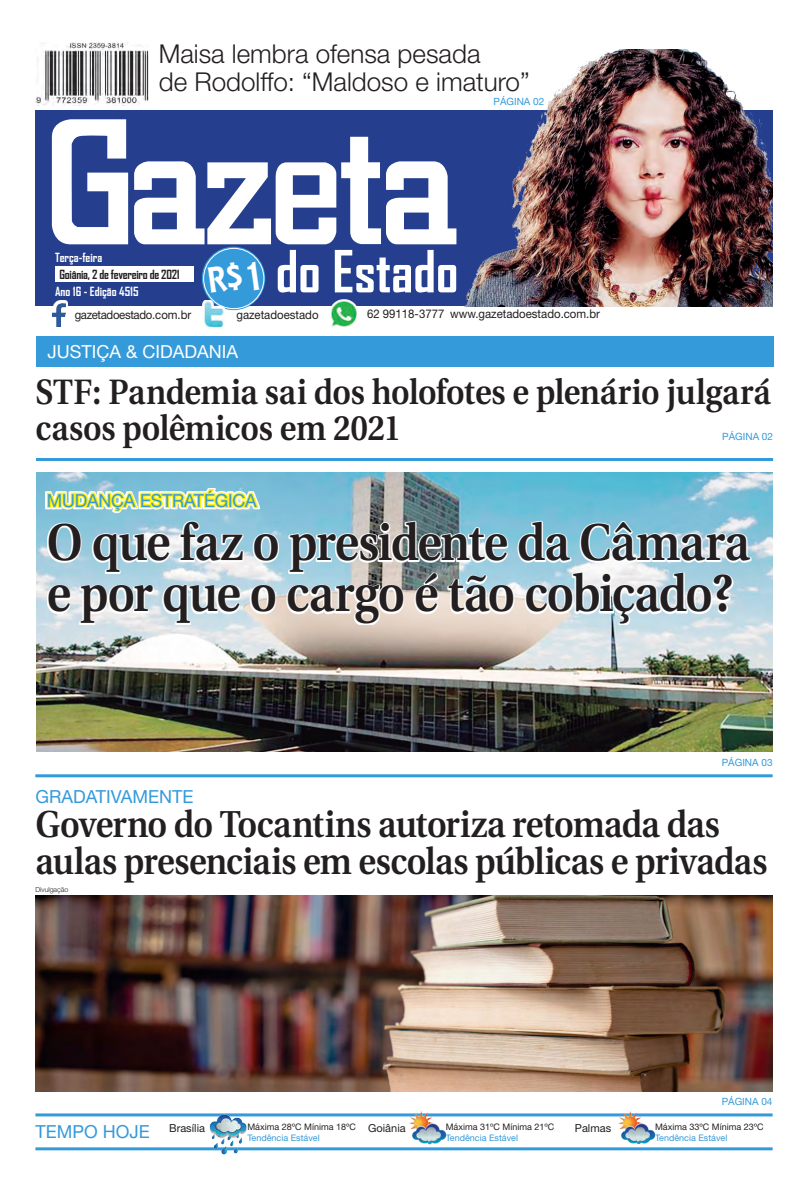
<style>
.page{position:relative;width:808px;height:1191px;background:#fff}
.page>*{position:absolute;margin:0;border:0;box-sizing:border-box;transform-origin:0 0}
.t1{font:700 55.6px "Agency FB";color:#fff}
.Manchete{font:600 51.7px/51px "Utopia";letter-spacing:-.025em;color:#231f20;scale:.91 1}
.Manchete-2{font:600 37.4px/37px "Utopia";letter-spacing:-.015em;color:#231f20;scale:.91 1}
.Manchete-3{font:600 35.2px/36px "Utopia";letter-spacing:-.01em;color:#231f20;scale:.91 1}
.t2{font:300 26px/28px "Helvetica Neue";color:#231f20}
.Retranca{font:18px "Helvetica Neue";letter-spacing:-.005em;color:#349ada}
.Retranca-2{font:18px "Helvetica Neue";color:#fff}
.t3{font:700 12.1px "Agency FB";color:#fff}
.t4{font:700 12.1px "Agency FB";letter-spacing:-.02em;color:#231f20}
.t5{font:12px "Helvetica Neue";color:#231f20;scale:.95 1}
.t6{font:12px "Helvetica Neue";letter-spacing:-.03em;color:#231f20;scale:.95 1}
.Legenda{font:11px "Helvetica Neue";color:#231f20}
.Retranca-3{font:10px "Helvetica Neue";color:#349ada}
.Legenda-2{font:9px "Helvetica Neue";color:#231f20}
.Legenda-3{font:9px "Helvetica Neue";color:#349ada}
.Crédito_Fotógrafo{font:300 7px "Helvetica Neue";color:#231f20}
</style>
<div class="page">
<img style="left:36px;top:472px;width:736px;height:279px">
<div style="left:35px;top:110px;width:737px;height:196px;background:#253f8e"></div>
<svg style="left:52px;top:119px;width:76px;height:125px"></svg>
<svg style="left:134px;top:161px;width:203px;height:83px"></svg>
<div style="left:55px;top:266px;width:138px;height:15px;background:#fff"></div>
<svg style="left:54px;top:300px;width:14px;height:27px"></svg>
<img style="left:52px;top:303px;width:13px;height:23px">
<hr style="left:35px;top:1113px;width:738px;height:3px;background:#349ada">
<hr style="left:35px;top:1147px;width:738px;height:3px;background:#349ada">
<img style="left:209px;top:1114px;width:37px;height:40px">
<img style="left:408px;top:1111px;width:38px;height:33px">
<img style="left:617px;top:1111px;width:38px;height:33px">
<svg style="left:202px;top:247px;width:63px;height:63px"></svg>
<div style="left:203px;top:248px;width:61px;height:61px;border:1px solid #fff;border-radius:50%"></div>
<img style="left:35px;top:43px;width:113px;height:63px">
<img style="left:202px;top:300px;width:23px;height:29px">
<img style="left:330px;top:299px;width:28px;height:28px">
<img style="left:340px;top:50px;width:432px;height:256px">
<div style="left:158px;top:43px;width:371px;height:50px;background:#fff"></div>
<div style="left:493px;top:94px;width:52px;height:12px;background:#fff"></div>
<hr style="left:35px;top:774px;width:738px;height:3px;background:#349ada">
<div style="left:36px;top:336px;width:737px;height:31px;background:#349ada"></div>
<hr style="left:36px;top:458px;width:737px;height:3px;background:#349ada">
<img style="left:35px;top:895px;width:737px;height:196px">
<svg style="left:46px;top:481px;width:215px;height:32px;background:#c2db92"></svg>
<svg style="left:47px;top:520px;width:704px;height:105px"></svg>
<div style="left:208px;top:262px;width:51px;height:31px;background:#349ada"></div>
<p class="t2" style="left:159px;top:39px;width:372px">Maisa lembra ofensa pesada<br>de Rodolffo: “Maldoso e imaturo”</p>
<p class="Retranca-3" style="left:494px;top:95px;width:52px">PÁGINA 02</p>
<p class="t3" style="left:55px;top:250px;width:49px">Terça-feira</p>
<p class="t4" style="left:59px;top:267px;width:122px">Goiânia, 2 de fevereiro de 2021</p>
<p class="t3" style="left:55px;top:283px;width:85px">Ano 16 - Edição 4515</p>
<p class="t6" style="left:75px;top:307px;width:124px">gazetadoestado.com.br</p>
<p class="t1" style="left:276px;top:237px;width:184px">do Estado</p>
<p class="t5" style="left:236px;top:308px;width:88px">gazetadoestado</p>
<p class="t5" style="left:367px;top:307px;width:83px">62 99118-3777</p>
<p class="t5" style="left:450px;top:307px;width:159px">www.gazetadoestado.com.br</p>
<p class="Retranca-2" style="left:47px;top:340px;width:192px">JUSTIÇA &amp; CIDADANIA</p>
<p class="Manchete-3" style="left:35px;top:375px;width:810px">STF: Pandemia sai dos holofotes e plenário julgará casos polêmicos em 2021</p>
<p class="Retranca-3" style="left:722px;top:431px;width:52px">PÁGINA 02</p>
<p class="Retranca" style="left:47px;top:489px;width:211px">MUDANÇA ESTRATÉGICA</p>
<p class="Manchete" style="left:47px;top:518px;width:774px">O que faz o presidente da Câmara e por que o cargo é tão cobiçado?</p>
<p class="Retranca-3" style="left:722px;top:756px;width:52px">PÁGINA 03</p>
<p class="Retranca" style="left:35px;top:785px;width:160px">GRADATIVAMENTE</p>
<p class="Manchete-2" style="left:35px;top:806px;width:806px">Governo do Tocantins autoriza retomada das aulas presenciais em escolas públicas e privadas</p>
<p class="Crédito_Fotógrafo" style="left:35px;top:885px;width:35px">Divulgação</p>
<p class="Retranca" style="left:35px;top:1120px;width:116px">TEMPO HOJE</p>
<p class="Legenda" style="left:169px;top:1121px;width:37px">Brasília</p>
<p class="Legenda-2" style="left:247px;top:1121px;width:110px">Máxima 28ºC Mínima 18ºC</p>
<p class="Legenda" style="left:368px;top:1121px;width:39px">Goiânia</p>
<p class="Legenda" style="left:575px;top:1121px;width:38px">Palmas</p>
<p class="Legenda-3" style="left:247px;top:1132px;width:74px">Tendência Estável</p>
<p class="Legenda-2" style="left:446px;top:1121px;width:110px">Máxima 31ºC Mínima 21ºC</p>
<p class="Legenda-3" style="left:446px;top:1132px;width:74px">Tendência Estável</p>
<p class="Retranca-3" style="left:722px;top:1095px;width:52px">PÁGINA 04</p>
<p class="Legenda-2" style="left:655px;top:1121px;width:110px">Máxima 33ºC Mínima 23ºC</p>
<p class="Legenda-3" style="left:655px;top:1132px;width:74px">Tendência Estável</p>
</div>
